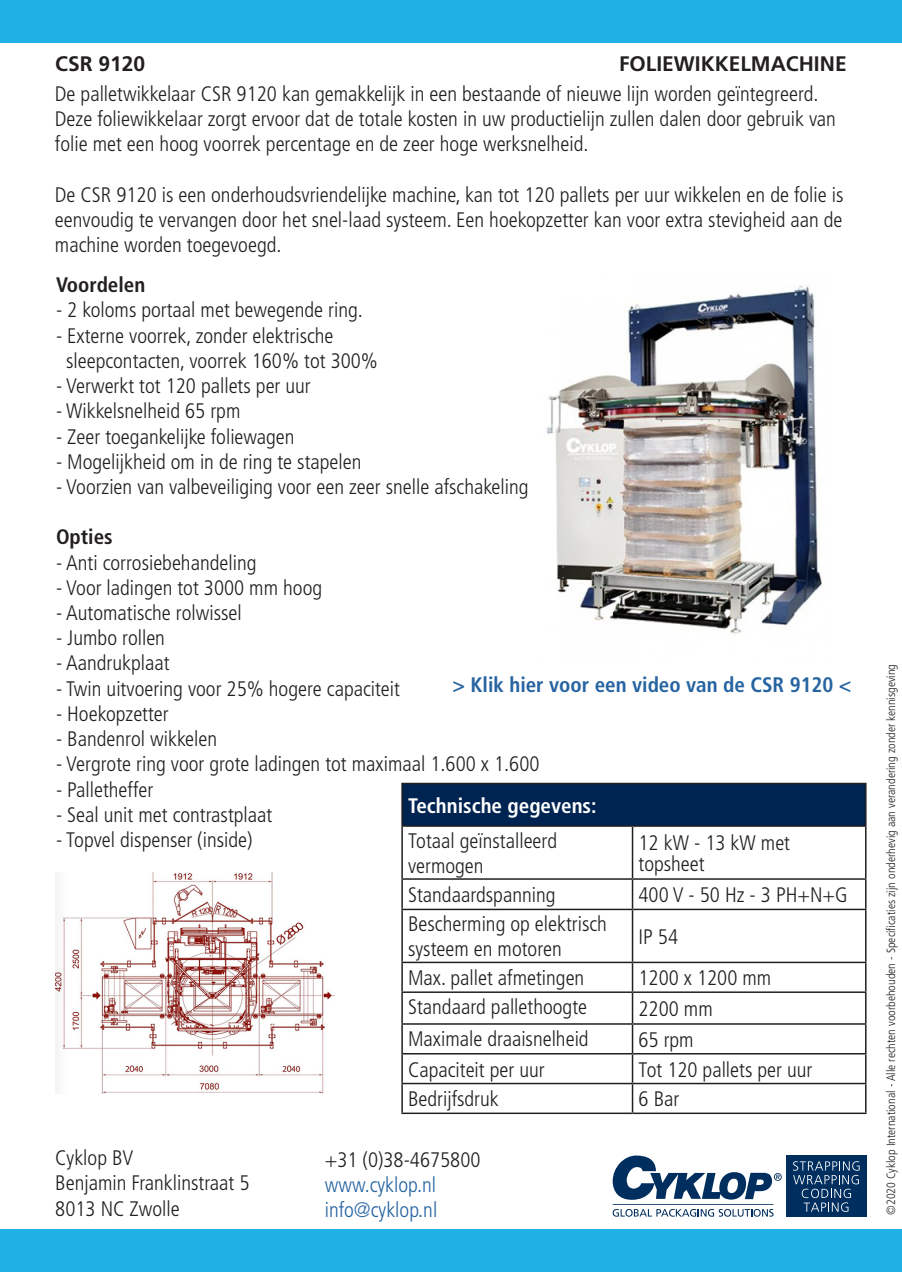
<style>
.page{position:relative;width:902px;height:1272px;background:#fff}
.page>*{position:absolute;margin:0;border:0;box-sizing:border-box;transform-origin:0 0}
.techDat_Tabelle{font:300 condensed 21px/25.2px "Frutiger LT";color:#231f20}
.t1{font:700 condensed 21px "Frutiger LT";color:#2563a1}
.t2{font:300 condensed 21px "Frutiger LT";color:#2563a1}
.t3{font:700 21px "Frutiger LT";color:#231f20}
.t4{font:700 condensed 21px "Frutiger LT";color:#fff}
.t5{font:700 condensed 21px "Frutiger LT";color:#231f20}
.Copy_Image{font:300 condensed 12px "Frutiger LT";color:#231f20}
</style>
<div class="page">
<div style="left:0;top:1229px;width:901px;height:42px;background:#1fb0e6"></div>
<div style="left:0;top:0;width:901px;height:43px;background:#1fb0e6"></div>
<div style="left:786px;top:1155px;width:80px;height:61px;background:#002e5e"></div>
<svg style="left:793px;top:1161px;width:66px;height:50px"></svg>
<svg style="left:612px;top:1155px;width:169px;height:61px"></svg>
<div style="left:402px;top:783px;width:463px;height:43px;background:#002451"></div>
<hr style="left:401px;top:782px;width:231px;height:2px;background:#231f20">
<hr style="left:401px;top:784px;width:2px;height:41px;background:#231f20">
<hr style="left:632px;top:782px;width:234px;height:2px;background:#231f20">
<hr style="left:864px;top:784px;width:2px;height:41px;background:#231f20">
<hr style="left:401px;top:825px;width:231px;height:1px;background:#231f20">
<hr style="left:401px;top:826px;width:2px;height:52px;background:#231f20">
<hr style="left:632px;top:825px;width:234px;height:1px;background:#231f20">
<hr style="left:631px;top:826px;width:2px;height:52px;background:#231f20">
<hr style="left:864px;top:826px;width:2px;height:52px;background:#231f20">
<hr style="left:401px;top:878px;width:231px;height:1px;background:#231f20">
<hr style="left:401px;top:879px;width:2px;height:29px;background:#231f20">
<hr style="left:632px;top:878px;width:234px;height:1px;background:#231f20">
<hr style="left:631px;top:879px;width:2px;height:29px;background:#231f20">
<hr style="left:864px;top:879px;width:2px;height:29px;background:#231f20">
<hr style="left:401px;top:908px;width:231px;height:2px;background:#231f20">
<hr style="left:401px;top:910px;width:2px;height:51px;background:#231f20">
<hr style="left:632px;top:908px;width:234px;height:2px;background:#231f20">
<hr style="left:631px;top:910px;width:2px;height:51px;background:#231f20">
<hr style="left:864px;top:910px;width:2px;height:51px;background:#231f20">
<hr style="left:401px;top:961px;width:231px;height:2px;background:#231f20">
<hr style="left:401px;top:963px;width:2px;height:28px;background:#231f20">
<hr style="left:632px;top:961px;width:234px;height:2px;background:#231f20">
<hr style="left:631px;top:963px;width:2px;height:28px;background:#231f20">
<hr style="left:864px;top:963px;width:2px;height:28px;background:#231f20">
<hr style="left:401px;top:991px;width:231px;height:1px;background:#231f20">
<hr style="left:401px;top:992px;width:2px;height:31px;background:#231f20">
<hr style="left:632px;top:991px;width:234px;height:1px;background:#231f20">
<hr style="left:631px;top:992px;width:2px;height:31px;background:#231f20">
<hr style="left:864px;top:992px;width:2px;height:31px;background:#231f20">
<hr style="left:401px;top:1023px;width:231px;height:1px;background:#231f20">
<hr style="left:401px;top:1024px;width:2px;height:28px;background:#231f20">
<hr style="left:632px;top:1023px;width:234px;height:1px;background:#231f20">
<hr style="left:631px;top:1024px;width:2px;height:28px;background:#231f20">
<hr style="left:864px;top:1024px;width:2px;height:28px;background:#231f20">
<hr style="left:401px;top:1052px;width:231px;height:2px;background:#231f20">
<hr style="left:401px;top:1054px;width:2px;height:28px;background:#231f20">
<hr style="left:632px;top:1052px;width:234px;height:2px;background:#231f20">
<hr style="left:631px;top:1054px;width:2px;height:28px;background:#231f20">
<hr style="left:864px;top:1054px;width:2px;height:28px;background:#231f20">
<hr style="left:401px;top:1082px;width:231px;height:2px;background:#231f20">
<hr style="left:401px;top:1084px;width:2px;height:28px;background:#231f20">
<hr style="left:632px;top:1082px;width:234px;height:2px;background:#231f20">
<hr style="left:631px;top:1084px;width:2px;height:28px;background:#231f20">
<hr style="left:864px;top:1084px;width:2px;height:28px;background:#231f20">
<hr style="left:401px;top:1112px;width:231px;height:1px;background:#231f20">
<hr style="left:632px;top:1112px;width:234px;height:1px;background:#231f20">
<img style="left:546px;top:285px;width:276px;height:349px">
<img style="left:55px;top:872px;width:279px;height:221px">
<p class="t3" style="left:55px;top:51px;width:91px">CSR 9120</p>
<p class="techDat_Tabelle" style="left:55px;top:81px;width:782px">De palletwikkelaar CSR 9120 kan gemakkelijk in een bestaande of nieuwe lijn worden geïntegreerd.<br>Deze foliewikkelaar zorgt ervoor dat de totale kosten in uw productielijn zullen dalen door gebruik van folie met een hoog voorrek percentage en de zeer hoge werksnelheid.</p>
<p class="techDat_Tabelle" style="left:55px;top:182px;width:790px;text-align:justify">De CSR 9120 is een onderhoudsvriendelijke machine, kan tot 120 pallets per uur wikkelen en de folie is eenvoudig te vervangen door het snel-laad systeem. Een hoekopzetter kan voor extra stevigheid aan de machine worden toegevoegd.</p>
<p class="t5" style="left:56px;top:272px;width:91px">Voordelen</p>
<p class="techDat_Tabelle" style="left:56px;top:298px;width:308px">- 2 koloms portaal met bewegende ring.</p>
<p class="techDat_Tabelle" style="left:56px;top:323px;width:279px">- Externe voorrek, zonder elektrische</p>
<p class="techDat_Tabelle" style="left:66px;top:348px;width:313px">sleepcontacten, voorrek 160% tot 300%</p>
<p class="techDat_Tabelle" style="left:56px;top:373px;width:256px">- Verwerkt tot 120 pallets per uur</p>
<p class="techDat_Tabelle" style="left:56px;top:399px;width:186px">- Wikkelsnelheid 65 rpm</p>
<p class="techDat_Tabelle" style="left:56px;top:424px;width:240px">- Zeer toegankelijke foliewagen</p>
<p class="techDat_Tabelle" style="left:56px;top:449px;width:307px">- Mogelijkheid om in de ring te stapelen</p>
<p class="techDat_Tabelle" style="left:56px;top:474px;width:474px">- Voorzien van valbeveiliging voor een zeer snelle afschakeling</p>
<p class="t5" style="left:56px;top:524px;width:58px">Opties</p>
<p class="techDat_Tabelle" style="left:56px;top:550px;width:202px">- Anti corrosiebehandeling</p>
<p class="techDat_Tabelle" style="left:56px;top:575px;width:267px">- Voor ladingen tot 3000 mm hoog</p>
<p class="techDat_Tabelle" style="left:56px;top:600px;width:187px">- Automatische rolwissel</p>
<p class="techDat_Tabelle" style="left:56px;top:625px;width:110px">- Jumbo rollen</p>
<p class="techDat_Tabelle" style="left:56px;top:651px;width:115px">- Aandrukplaat</p>
<p class="techDat_Tabelle" style="left:56px;top:676px;width:345px">- Twin uitvoering voor 25% hogere capaciteit</p>
<p class="techDat_Tabelle" style="left:56px;top:701px;width:114px">- Hoekopzetter</p>
<p class="techDat_Tabelle" style="left:56px;top:726px;width:163px">- Bandenrol wikkelen</p>
<p class="techDat_Tabelle" style="left:56px;top:751px;width:485px">- Vergrote ring voor grote ladingen tot maximaal 1.600 x 1.600</p>
<p class="techDat_Tabelle" style="left:56px;top:777px;width:99px">- Palletheffer</p>
<p class="techDat_Tabelle" style="left:56px;top:802px;width:218px">- Seal unit met contrastplaat</p>
<p class="techDat_Tabelle" style="left:56px;top:827px;width:198px">- Topvel dispenser (inside)</p>
<p class="t3" style="left:619px;top:51px;width:229px">FOLIEWIKKELMACHINE</p>
<p class="t1" style="left:452px;top:672px;width:400px">&gt; Klik hier voor een video van de CSR 9120 &lt;</p>
<p class="t4" style="left:408px;top:793px;width:190px">Technische gegevens:</p>
<p class="techDat_Tabelle" style="left:408px;top:828px;width:150px">Totaal geïnstalleerd</p>
<p class="techDat_Tabelle" style="left:408px;top:853px;width:77px">vermogen</p>
<p class="techDat_Tabelle" style="left:638px;top:830px;width:153px">12 kW - 13 kW met</p>
<p class="techDat_Tabelle" style="left:638px;top:851px;width:68px">topsheet</p>
<p class="techDat_Tabelle" style="left:408px;top:882px;width:149px">Standaardspanning</p>
<p class="techDat_Tabelle" style="left:638px;top:882px;width:210px">400 V - 50 Hz - 3 PH+N+G</p>
<p class="techDat_Tabelle" style="left:408px;top:911px;width:200px">Bescherming op elektrisch systeem en motoren</p>
<p class="techDat_Tabelle" style="left:638px;top:924px;width:41px">IP 54</p>
<p class="techDat_Tabelle" style="left:55px;top:1145px;width:80px">Cyklop BV</p>
<p class="techDat_Tabelle" style="left:55px;top:1170px;width:196px">Benjamin Franklinstraat 5</p>
<p class="techDat_Tabelle" style="left:55px;top:1195px;width:126px">8013 NC Zwolle</p>
<p class="techDat_Tabelle" style="left:408px;top:965px;width:178px">Max. pallet afmetingen</p>
<p class="techDat_Tabelle" style="left:638px;top:965px;width:134px">1200 x 1200 mm</p>
<p class="techDat_Tabelle" style="left:408px;top:994px;width:180px">Standaard pallethoogte</p>
<p class="techDat_Tabelle" style="left:638px;top:996px;width:76px">2200 mm</p>
<p class="techDat_Tabelle" style="left:408px;top:1026px;width:182px">Maximale draaisnelheid</p>
<p class="techDat_Tabelle" style="left:638px;top:1027px;width:57px">65 rpm</p>
<p class="techDat_Tabelle" style="left:408px;top:1056px;width:138px">Capaciteit per uur</p>
<p class="techDat_Tabelle" style="left:638px;top:1056px;width:175px">Tot 120 pallets per uur</p>
<p class="techDat_Tabelle" style="left:408px;top:1086px;width:92px">Bedrijfsdruk</p>
<p class="techDat_Tabelle" style="left:638px;top:1086px;width:42px">6 Bar</p>
<p class="techDat_Tabelle" style="left:325px;top:1146px;width:157px">+31 (0)38-4675800</p>
<p class="t2" style="left:325px;top:1172px;width:113px">www.cyklop.nl</p>
<p class="t2" style="left:325px;top:1197px;width:114px">info@cyklop.nl</p>
<p class="Copy_Image" style="left:884px;top:1214px;width:552px;rotate:-90deg">©2020 Cyklop International - Alle rechten voorbehouden - Specificaties zijn onderhevig aan verandering zonder kennisgeving</p>
</div>
